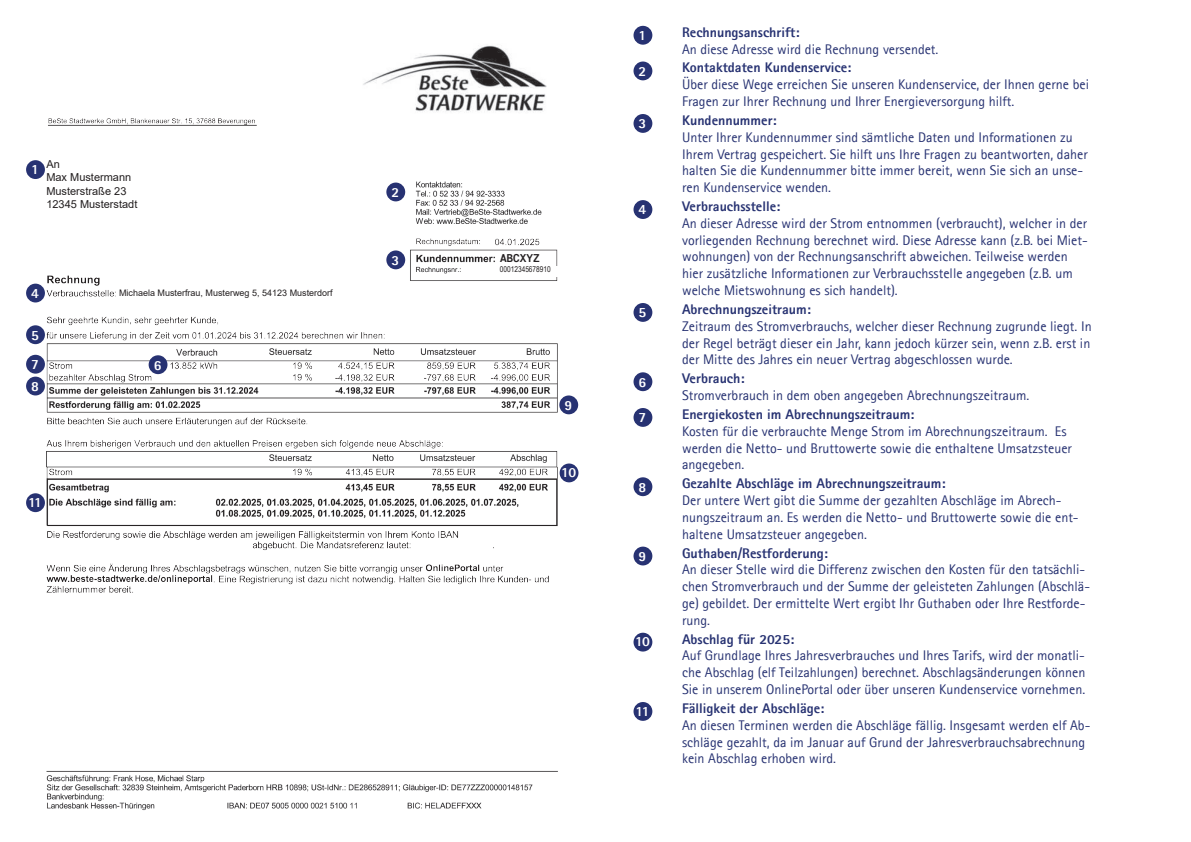
<style>
.page{position:relative;width:1191px;height:842px;background:#fff}
.page>*{position:absolute;margin:0;border:0;box-sizing:border-box;transform-origin:0 0}
.t1{font:14px/16.8px "Agfa Rotis Sans Serif";color:#273272}
.t2{font:800 14px "Agfa Rotis Sans Serif";color:#273272}
.t3{font:800 14px "Agfa Rotis Sans Serif";letter-spacing:-.075em;color:#fff}
.t4{font:11px "Arial";color:#231f20}
.t5{font:11px "Arialmonospaced Boldfor SAP";color:#231f20}
.t6{font:9px "Arial";color:#231f20}
.t7{font:8px "Arial Narrow";color:#231f20}
.s1{font-weight:800}
</style>
<div class="page">
<img style="left:26px;top:45px;width:553px;height:766px">
<div style="left:633px;top:26px;width:19px;height:19px;background:#273272;border-radius:50%"></div>
<div style="left:633px;top:62px;width:19px;height:18px;background:#273272;border-radius:50%"></div>
<div style="left:633px;top:114px;width:19px;height:19px;background:#273272;border-radius:50%"></div>
<div style="left:633px;top:200px;width:19px;height:19px;background:#273272;border-radius:50%"></div>
<div style="left:633px;top:303px;width:19px;height:19px;background:#273272;border-radius:50%"></div>
<div style="left:633px;top:372px;width:19px;height:19px;background:#273272;border-radius:50%"></div>
<div style="left:633px;top:408px;width:19px;height:19px;background:#273272;border-radius:50%"></div>
<div style="left:633px;top:477px;width:19px;height:19px;background:#273272;border-radius:50%"></div>
<div style="left:633px;top:547px;width:19px;height:18px;background:#273272;border-radius:50%"></div>
<div style="left:633px;top:633px;width:19px;height:18px;background:#273272;border-radius:50%"></div>
<div style="left:633px;top:702px;width:19px;height:19px;background:#273272;border-radius:50%"></div>
<div style="left:386px;top:250px;width:19px;height:19px;background:#273272;border-radius:50%"></div>
<div style="left:26px;top:325px;width:19px;height:19px;background:#273272;border-radius:50%"></div>
<div style="left:26px;top:355px;width:19px;height:19px;background:#273272;border-radius:50%"></div>
<div style="left:26px;top:377px;width:19px;height:18px;background:#273272;border-radius:50%"></div>
<div style="left:46px;top:160px;width:163px;height:50px;background:#fff"></div>
<div style="left:119px;top:290px;width:315px;height:18px;background:#fff"></div>
<div style="left:26px;top:284px;width:19px;height:18px;background:#273272;border-radius:50%"></div>
<div style="left:500px;top:254px;width:45px;height:10px;background:#fff"></div>
<div style="left:559px;top:395px;width:19px;height:19px;background:#273272;border-radius:50%"></div>
<div style="left:559px;top:463px;width:19px;height:19px;background:#273272;border-radius:50%"></div>
<div style="left:386px;top:183px;width:19px;height:18px;background:#273272;border-radius:50%"></div>
<div style="left:149px;top:355px;width:18px;height:19px;background:#273272;border-radius:50%"></div>
<div style="left:26px;top:493px;width:19px;height:19px;background:#273272;border-radius:50%"></div>
<div style="left:26px;top:160px;width:19px;height:19px;background:#273272;border-radius:50%"></div>
<div style="left:500px;top:266px;width:65px;height:10px;background:#fff"></div>
<p class="t3" style="left:31px;top:161px;width:9px">1</p>
<p class="t4" style="left:46px;top:157px;width:15px">An</p>
<p class="t4" style="left:46px;top:170px;width:86px">Max Mustermann</p>
<p class="t4" style="left:46px;top:183px;width:82px">Musterstraße 23</p>
<p class="t4" style="left:46px;top:196px;width:93px">12345 Musterstadt</p>
<p class="t3" style="left:31px;top:284px;width:9px">4</p>
<p class="t6" style="left:119px;top:287px;width:215px">Michaela Musterfrau, Musterweg 5, 54123 Musterdorf</p>
<p class="t3" style="left:31px;top:326px;width:9px">5</p>
<p class="t3" style="left:31px;top:355px;width:9px">7</p>
<p class="t3" style="left:31px;top:377px;width:9px">8</p>
<p class="t3" style="left:28px;top:493px;width:16px">11</p>
<p class="t3" style="left:154px;top:356px;width:9px">6</p>
<p class="t3" style="left:391px;top:183px;width:9px">2</p>
<p class="t3" style="left:391px;top:251px;width:9px">3</p>
<p class="t5" style="left:500px;top:252px;width:41px">ABCXYZ</p>
<p class="t7" style="left:500px;top:263px;width:53px">00012345678910</p>
<p class="t3" style="left:564px;top:396px;width:9px">9</p>
<p class="t3" style="left:561px;top:463px;width:17px">10</p>
<p class="t3" style="left:638px;top:26px;width:9px">1</p>
<p class="t1" style="left:682px;top:23px;width:258px"><span class="s1">Rechnungsanschrift:<br></span>An diese Adresse wird die Rechnung versendet.</p>
<p class="t3" style="left:638px;top:62px;width:9px">2</p>
<p class="t2" style="left:682px;top:59px;width:171px">Kontaktdaten Kundenservice:</p>
<p class="t1" style="left:682px;top:76px;width:408px">Über diese Wege erreichen Sie unseren Kundenservice, der Ihnen gerne bei<br>Fragen zur Ihrer Rechnung und Ihrer Energieversorgung hilft.</p>
<p class="t3" style="left:638px;top:115px;width:9px">3</p>
<p class="t2" style="left:682px;top:111px;width:96px">Kundennummer:</p>
<p class="t1" style="left:682px;top:128px;width:407px">Unter Ihrer Kundennummer sind sämtliche Daten und Informationen zu Ihrem Vertrag gespeichert. Sie hilft uns Ihre Fragen zu beantworten, daher halten Sie die Kundennummer bitte immer bereit, wenn Sie sich an unse&shy;ren Kundenservice wenden.</p>
<p class="t3" style="left:638px;top:201px;width:9px">4</p>
<p class="t2" style="left:682px;top:197px;width:100px">Verbrauchsstelle:</p>
<p class="t1" style="left:682px;top:215px;width:407px">An dieser Adresse wird der Strom entnommen (verbraucht), welcher in der vorliegenden Rechnung berechnet wird. Diese Adresse kann (z.B. bei Miet&shy;wohnungen) von der Rechnungsanschrift abweichen. Teilweise werden hier zusätzliche Informationen zur Verbrauchsstelle angegeben (z.B. um welche Mietswohnung es sich handelt).</p>
<p class="t3" style="left:638px;top:304px;width:9px">5</p>
<p class="t2" style="left:682px;top:300px;width:130px">Abrechnungszeitraum:</p>
<p class="t1" style="left:682px;top:317px;width:411px;text-align:justify">Zeitraum des Stromverbrauchs, welcher dieser Rechnung zugrunde liegt. In der Regel beträgt dieser ein Jahr, kann jedoch kürzer sein, wenn z.B. erst in der Mitte des Jahres ein neuer Vertrag abgeschlossen wurde.</p>
<p class="t3" style="left:638px;top:373px;width:9px">6</p>
<p class="t2" style="left:682px;top:370px;width:64px">Verbrauch:</p>
<p class="t1" style="left:682px;top:387px;width:349px">Stromverbrauch in dem oben angegeben Abrechnungszeitraum.</p>
<p class="t3" style="left:638px;top:409px;width:9px">7</p>
<p class="t2" style="left:682px;top:405px;width:234px">Energiekosten im Abrechnungszeitraum:</p>
<p class="t1" style="left:682px;top:422px;width:391px">Kosten für die verbrauchte Menge Strom im Abrechnungszeitraum. Es werden die Netto- und Bruttowerte sowie die enthaltene Umsatzsteuer angegeben.</p>
<p class="t3" style="left:638px;top:478px;width:9px">8</p>
<p class="t2" style="left:682px;top:474px;width:265px">Gezahlte Abschläge im Abrechnungszeitraum:</p>
<p class="t1" style="left:682px;top:492px;width:398px">Der untere Wert gibt die Summe der gezahlten Abschläge im Abrech&shy;nungszeitraum an. Es werden die Netto- und Bruttowerte sowie die ent&shy;haltene Umsatzsteuer angegeben.</p>
<p class="t3" style="left:638px;top:547px;width:9px">9</p>
<p class="t2" style="left:682px;top:544px;width:147px">Guthaben/Restforderung:</p>
<p class="t1" style="left:682px;top:561px;width:409px">An dieser Stelle wird die Differenz zwischen den Kosten für den tatsächli&shy;chen Stromverbrauch und der Summe der geleisteten Zahlungen (Abschlä&shy;ge) gebildet. Der ermittelte Wert ergibt Ihr Guthaben oder Ihre Restforde&shy;rung.</p>
<p class="t3" style="left:635px;top:633px;width:17px">10</p>
<p class="t2" style="left:682px;top:630px;width:114px">Abschlag für 2025:</p>
<p class="t1" style="left:682px;top:647px;width:405px;text-align:justify">Auf Grundlage Ihres Jahresverbrauches und Ihres Tarifs, wird der monatli&shy;che Abschlag (elf Teilzahlungen) berechnet. Abschlagsänderungen können Sie in unserem OnlinePortal oder über unseren Kundenservice vornehmen.</p>
<p class="t3" style="left:635px;top:702px;width:16px">11</p>
<p class="t2" style="left:682px;top:699px;width:144px">Fälligkeit der Abschläge:</p>
<p class="t1" style="left:682px;top:716px;width:410px">An diesen Terminen werden die Abschläge fällig. Insgesamt werden elf Ab&shy;schläge gezahlt, da im Januar auf Grund der Jahresverbrauchsabrechnung kein Abschlag erhoben wird.</p>
</div>
